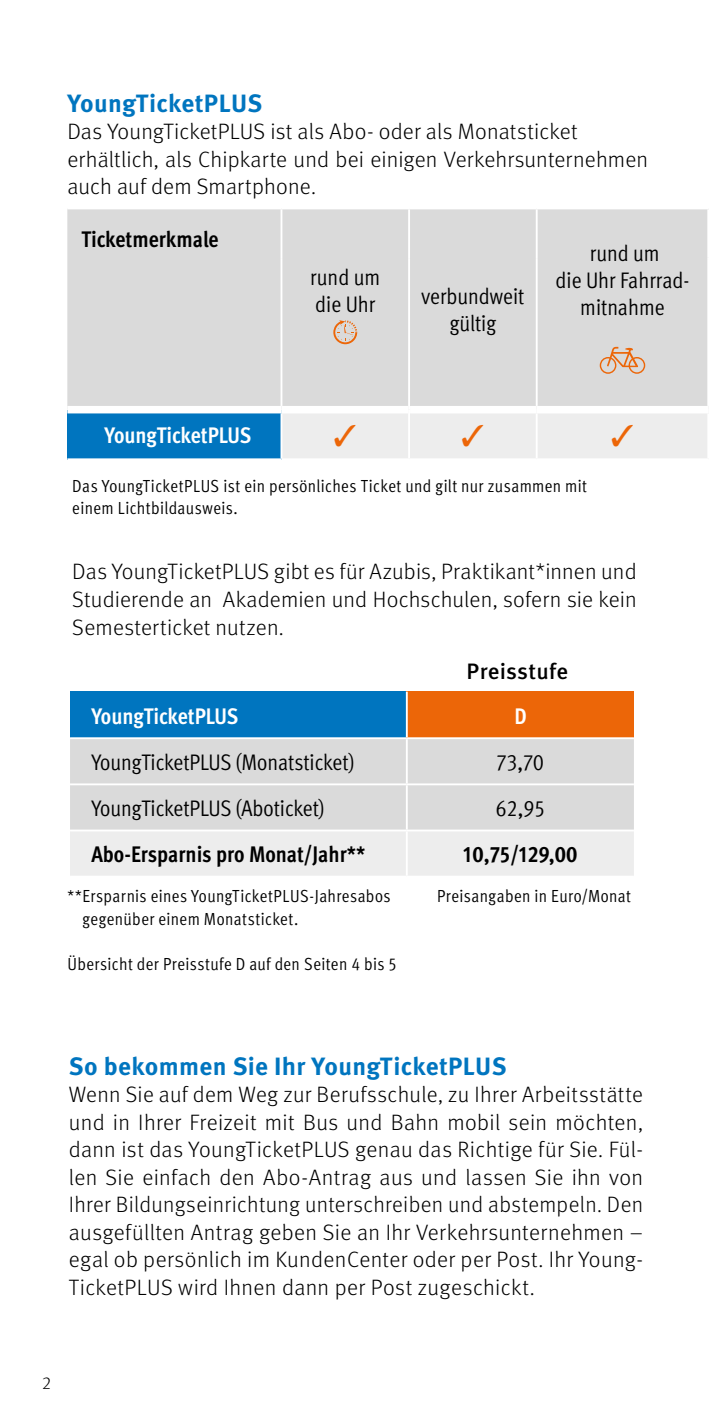
<style>
.page{position:relative;width:709px;height:1418px;background:#fff}
.page>*{position:absolute;margin:0;border:0;box-sizing:border-box;transform-origin:0 0}
.t1{font:700 25px "Meta Pro";letter-spacing:.01em;color:#0075bf}
.t2{font:22.5px/27px "Meta Pro Cond Norm";color:#000;text-align:center}
.t3{font:700 condensed 22.5px "Meta Pro";color:#000}
.t4{font:700 condensed 22.5px "Meta Pro";letter-spacing:-.005em;color:#fff}
.t5{font:300 22.25px/27.5px "Meta Pro";letter-spacing:.01em;color:#000;text-align:justify}
.t6{font:500 22.25px "Meta Pro";letter-spacing:.01em;color:#000}
.t7{font:condensed 17.5px/22.5px "Meta Pro";letter-spacing:.02em;color:#000}
.t8{font:300 17.5px "Meta Pro";color:#000}
</style>
<div class="page">
<div style="left:70px;top:691px;width:337px;height:47px;background:#0075bf"></div>
<div style="left:407px;top:691px;width:227px;height:47px;background:#ec6608"></div>
<div style="left:70px;top:739px;width:564px;height:90px;background:#dadada"></div>
<div style="left:70px;top:831px;width:564px;height:44px;background:#ededed"></div>
<hr style="left:406px;top:691px;width:2px;height:46px;background:#fff">
<hr style="left:70px;top:737px;width:337px;height:2px;background:#fff">
<hr style="left:407px;top:737px;width:227px;height:2px;background:#fff">
<hr style="left:406px;top:739px;width:2px;height:44px;background:#fff">
<hr style="left:70px;top:783px;width:337px;height:2px;background:#fff">
<hr style="left:407px;top:783px;width:227px;height:2px;background:#fff">
<hr style="left:406px;top:785px;width:2px;height:44px;background:#fff">
<hr style="left:406px;top:831px;width:2px;height:44px;background:#fff">
<div style="left:67px;top:209px;width:640px;height:197px;background:#dadada"></div>
<div style="left:67px;top:410px;width:214px;height:49px;background:#0075bf"></div>
<hr style="left:280px;top:209px;width:2px;height:49px;background:#fff">
<hr style="left:280px;top:258px;width:2px;height:148px;background:#fff">
<hr style="left:280px;top:413px;width:2px;height:45px;background:#fff">
<hr style="left:67px;top:458px;width:214px;height:2px;background:#fff">
<hr style="left:536px;top:209px;width:1px;height:49px;background:#fff">
<hr style="left:536px;top:258px;width:1px;height:148px;background:#fff">
<div style="left:67px;top:406px;width:214px;height:7px;background:#fff"></div>
<hr style="left:408px;top:209px;width:2px;height:49px;background:#fff">
<hr style="left:408px;top:258px;width:2px;height:152px;background:#fff">
<svg style="left:333px;top:320px;width:24px;height:24px"></svg>
<svg style="left:599px;top:347px;width:46px;height:27px"></svg>
<svg style="left:281px;top:410px;width:426px;height:50px;background:#efefef"></svg>
<p class="t1" style="left:67px;top:83px;width:196px">YoungTicketPLUS</p>
<p class="t5" style="left:67px;top:117px;width:582px;text-align:left">Das YoungTicketPLUS ist als Abo- oder als Monatsticket erhältlich, als Chipkarte und bei einigen Verkehrsunternehmen auch auf dem Smartphone.</p>
<p class="t3" style="left:81px;top:222px;width:139px">Ticketmerkmale</p>
<p class="t2" style="left:310px;top:262px;width:71px;text-align:left">rund um die Uhr</p>
<p class="t2" style="left:421px;top:281px;width:104px">verbundweit gültig</p>
<p class="t2" style="left:555px;top:238px;width:135px">rund um<br>die Uhr Fahrrad&shy;mitnahme</p>
<p class="t4" style="left:104px;top:418px;width:149px">YoungTicketPLUS</p>
<p class="t7" style="left:72px;top:473px;width:516px">Das YoungTicketPLUS ist ein persönliches Ticket und gilt nur zusammen mit einem Lichtbildausweis.</p>
<p class="t5" style="left:72px;top:557px;width:566px">Das YoungTicketPLUS gibt es für Azubis, Praktikant*innen und Studierende an Akademien und Hochschulen, sofern sie kein Semesterticket nutzen.</p>
<p class="t6" style="left:466px;top:654px;width:103px">Preisstufe</p>
<p class="t4" style="left:91px;top:698px;width:149px">YoungTicketPLUS</p>
<p class="t4" style="left:514px;top:698px;width:14px">D</p>
<p class="t2" style="left:91px;top:747px;width:264px">YoungTicketPLUS (Monatsticket)</p>
<p class="t2" style="left:496px;top:747px;width:49px">73,70</p>
<p class="t2" style="left:91px;top:793px;width:235px">YoungTicketPLUS (Aboticket)</p>
<p class="t2" style="left:495px;top:793px;width:51px">62,95</p>
<p class="t3" style="left:91px;top:837px;width:276px">Abo-Ersparnis pro Monat/Jahr**</p>
<p class="t3" style="left:463px;top:837px;width:116px">10,75/129,00</p>
<p class="t7" style="left:67px;top:883px;width:325px">**Ersparnis eines YoungTicketPLUS-Jahresabos</p>
<p class="t7" style="left:437px;top:883px;width:195px">Preisangaben in Euro/Monat</p>
<p class="t7" style="left:82px;top:906px;width:217px">gegenüber einem Monatsticket.</p>
<p class="t7" style="left:67px;top:951px;width:331px">Übersicht der Preisstufe D auf den Seiten 4 bis 5</p>
<p class="t1" style="left:69px;top:1046px;width:439px">So bekommen Sie Ihr YoungTicketPLUS</p>
<p class="t5" style="left:69px;top:1079px;width:576px">Wenn Sie auf dem Weg zur Berufsschule, zu Ihrer Arbeitsstätte und in Ihrer Freizeit mit Bus und Bahn mobil sein möchten, dann ist das YoungTicketPLUS genau das Richtige für Sie. Fül&shy;len Sie einfach den Abo-Antrag aus und lassen Sie ihn von Ihrer Bildungseinrichtung unterschreiben und abstempeln. Den ausgefüllten Antrag geben Sie an Ihr Verkehrsunternehmen – egal ob persönlich im KundenCenter oder per Post. Ihr Young-TicketPLUS wird Ihnen dann per Post zugeschickt.</p>
<p class="t8" style="left:42px;top:1370px;width:10px">2</p>
</div>
